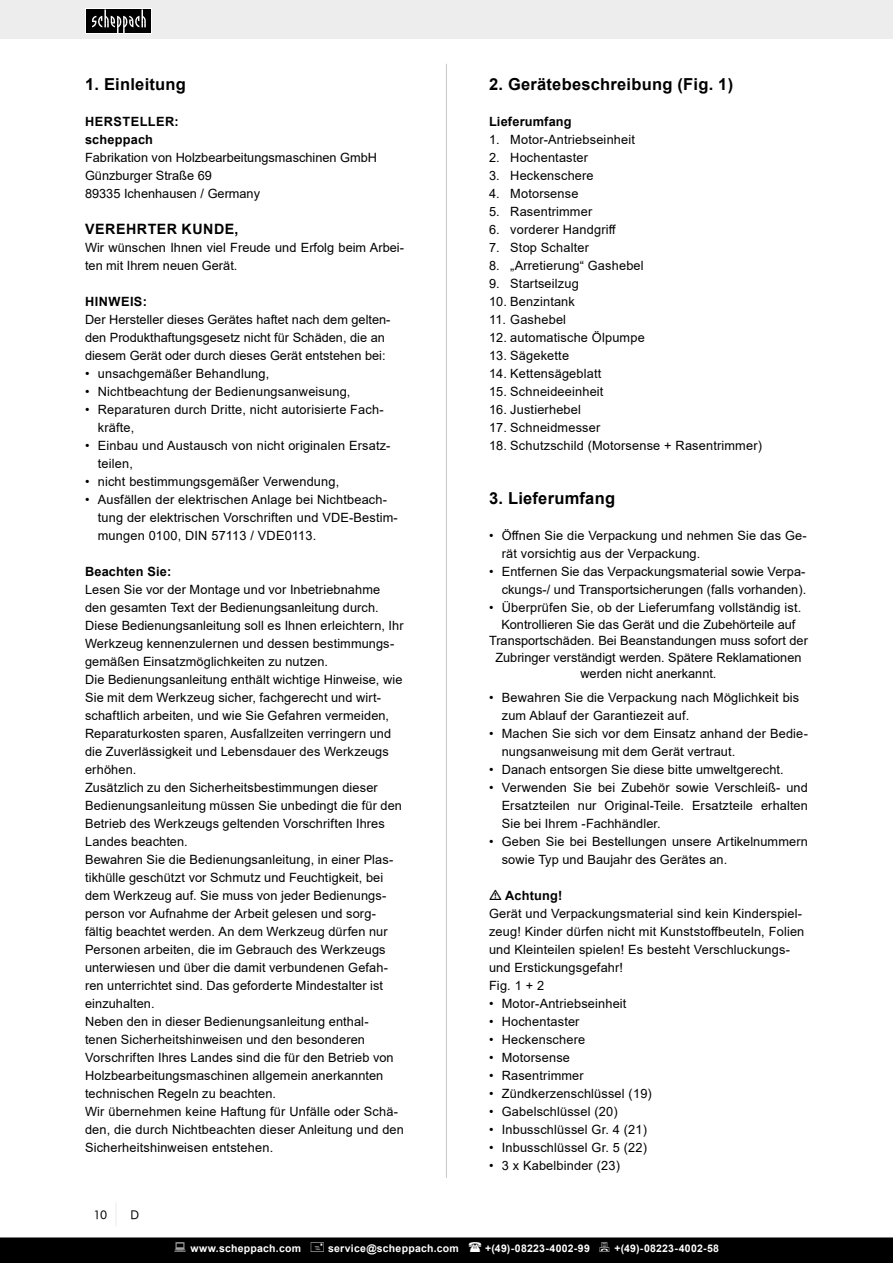
<style>
.page{position:relative;width:893px;height:1263px;background:#fff}
.page>*{position:absolute;margin:0;border:0;box-sizing:border-box;transform-origin:0 0}
.t1{font:700 16.5px "Arial";letter-spacing:.015em;color:#000}
.t2{font:700 14.25px "Arial";letter-spacing:.035em;color:#000}
.t3{font:12.75px/18px "Arial";letter-spacing:.01em;color:#000}
.t4{font:700 12.75px "Arial";letter-spacing:.015em;color:#000}
.t5{font:700 12.75px "Arial";letter-spacing:.035em;color:#000}
.t6{font:12px "Futura Book BT";color:#000}
.t7{font:700 10.5px "Arial";letter-spacing:.025em;color:#fff}
</style>
<div class="page">
<hr style="left:446px;top:64px;width:1px;height:1114px;background:#c7c7c7">
<div style="left:0;top:0;width:893px;height:39px;background:#ededed"></div>
<hr style="left:115px;top:1202px;width:2px;height:24px;background:#ededed">
<div style="left:85px;top:9px;width:67px;height:25px;background:#fff"></div>
<div style="left:86px;top:9px;width:65px;height:24px;background:#000"></div>
<svg style="left:92px;top:9px;width:54px;height:24px"></svg>
<div style="left:0;top:1237px;width:893px;height:26px;background:#000"></div>
<p class="t1" style="left:85px;top:73px;width:102px">1. Einleitung</p>
<p class="t5" style="left:85px;top:113px;width:95px">HERSTELLER:</p>
<p class="t4" style="left:85px;top:131px;width:70px">scheppach</p>
<p class="t3" style="left:85px;top:148px;width:293px">Fabrikation von Holzbearbeitungsmaschinen GmbH</p>
<p class="t3" style="left:85px;top:166px;width:128px">Günzburger Straße 69</p>
<p class="t3" style="left:85px;top:184px;width:177px">89335 Ichenhausen / Germany</p>
<p class="t2" style="left:85px;top:219px;width:155px">VEREHRTER KUNDE,</p>
<p class="t3" style="left:85px;top:238px;width:320px">Wir wünschen Ihnen viel Freude und Erfolg beim Arbei&shy;ten mit Ihrem neuen Gerät.</p>
<p class="t5" style="left:85px;top:293px;width:63px">HINWEIS:</p>
<p class="t3" style="left:85px;top:310px;width:307px">Der Hersteller dieses Gerätes haftet nach dem gelten&shy;den Produkthaftungsgesetz nicht für Schäden, die an diesem Gerät oder durch dieses Gerät entstehen bei:</p>
<p class="t3" style="left:85px;top:364px;width:186px">• unsachgemäßer Behandlung,</p>
<p class="t3" style="left:85px;top:382px;width:267px">• Nichtbeachtung der Bedienungsanweisung,</p>
<p class="t3" style="left:98px;top:400px;width:287px;text-indent:-13px">• Reparaturen durch Dritte, nicht autorisierte Fach&shy;kräfte,</p>
<p class="t3" style="left:98px;top:436px;width:293px;text-indent:-13px">• Einbau und Austausch von nicht originalen Ersatz&shy;teilen,</p>
<p class="t3" style="left:85px;top:472px;width:256px">• nicht bestimmungsgemäßer Verwendung,</p>
<p class="t3" style="left:98px;top:490px;width:301px;text-indent:-13px">• Ausfällen der elektrischen Anlage bei Nichtbeach&shy;tung der elektrischen Vorschriften und VDE-Bestim&shy;mungen 0100, DIN 57113 / VDE0113.</p>
<p class="t4" style="left:85px;top:563px;width:88px">Beachten Sie:</p>
<p class="t3" style="left:85px;top:580px;width:297px">Lesen Sie vor der Montage und vor Inbetriebnahme den gesamten Text der Bedienungsanleitung durch.</p>
<p class="t3" style="left:85px;top:616px;width:320px">Diese Bedienungsanleitung soll es Ihnen erleichtern, Ihr<br>Werkzeug kennenzulernen und dessen bestimmungs&shy;gemäßen Einsatzmöglichkeiten zu nutzen.</p>
<p class="t3" style="left:85px;top:670px;width:319px">Die Bedienungsanleitung enthält wichtige Hinweise, wie Sie mit dem Werkzeug sicher, fachgerecht und wirt&shy;schaftlich arbeiten, und wie Sie Gefahren vermeiden, Reparaturkosten sparen, Ausfallzeiten verringern und die Zuverlässigkeit und Lebensdauer des Werkzeugs erhöhen.</p>
<p class="t3" style="left:85px;top:778px;width:318px">Zusätzlich zu den Sicherheitsbestimmungen dieser Bedienungsanleitung müssen Sie unbedingt die für den Betrieb des Werkzeugs geltenden Vorschriften Ihres Landes beachten.</p>
<p class="t3" style="left:85px;top:850px;width:309px">Bewahren Sie die Bedienungsanleitung, in einer Plas&shy;tikhülle geschützt vor Schmutz und Feuchtigkeit, bei dem Werkzeug auf. Sie muss von jeder Bedienungs&shy;person vor Aufnahme der Arbeit gelesen und sorg&shy;fältig beachtet werden. An dem Werkzeug dürfen nur Personen arbeiten, die im Gebrauch des Werkzeugs unterwiesen und über die damit verbundenen Gefah&shy;ren unterrichtet sind. Das geforderte Mindestalter ist einzuhalten.</p>
<p class="t3" style="left:85px;top:1012px;width:310px">Neben den in dieser Bedienungsanleitung enthal&shy;tenen Sicherheitshinweisen und den besonderen Vorschriften Ihres Landes sind die für den Betrieb von Holzbearbeitungsmaschinen allgemein anerkannten technischen Regeln zu beachten.</p>
<p class="t3" style="left:85px;top:1102px;width:320px">Wir übernehmen keine Haftung für Unfälle oder Schä&shy;den, die durch Nichtbeachten dieser Anleitung und den<br>Sicherheitshinweisen entstehen.</p>
<p class="t6" style="left:93px;top:1208px;width:15px">10</p>
<p class="t6" style="left:130px;top:1208px;width:10px">D</p>
<p class="t1" style="left:489px;top:73px;width:246px">2. Gerätebeschreibung (Fig. 1)</p>
<p class="t4" style="left:489px;top:113px;width:84px">Lieferumfang</p>
<p class="t3" style="left:489px;top:130px;width:147px">1. Motor-Antriebseinheit</p>
<p class="t3" style="left:489px;top:148px;width:101px">2. Hochentaster</p>
<p class="t3" style="left:489px;top:166px;width:106px">3. Heckenschere</p>
<p class="t3" style="left:489px;top:184px;width:91px">4. Motorsense</p>
<p class="t3" style="left:489px;top:202px;width:105px">5. Rasentrimmer</p>
<p class="t3" style="left:489px;top:220px;width:129px">6. vorderer Handgriff</p>
<p class="t3" style="left:489px;top:238px;width:101px">7. Stop Schalter</p>
<p class="t3" style="left:489px;top:256px;width:156px">8. „Arretierung“ Gashebel</p>
<p class="t3" style="left:489px;top:274px;width:91px">9. Startseilzug</p>
<p class="t3" style="left:489px;top:292px;width:87px">10. Benzintank</p>
<p class="t3" style="left:489px;top:310px;width:79px">11. Gashebel</p>
<p class="t3" style="left:489px;top:328px;width:157px">12. automatische Ölpumpe</p>
<p class="t3" style="left:489px;top:346px;width:82px">13. Sägekette</p>
<p class="t3" style="left:489px;top:364px;width:114px">14. Kettensägeblatt</p>
<p class="t3" style="left:489px;top:382px;width:116px">15. Schneideeinheit</p>
<p class="t3" style="left:489px;top:400px;width:93px">16. Justierhebel</p>
<p class="t3" style="left:489px;top:418px;width:113px">17. Schneidmesser</p>
<p class="t3" style="left:489px;top:436px;width:275px">18. Schutzschild (Motorsense + Rasentrimmer)</p>
<p class="t1" style="left:489px;top:487px;width:128px">3. Lieferumfang</p>
<p class="t3" style="left:502px;top:526px;width:306px;text-indent:-13px">• Öffnen Sie die Verpackung und nehmen Sie das Ge&shy;rät vorsichtig aus der Verpackung.</p>
<p class="t3" style="left:489px;top:562px;width:319px;text-align:right">• Entfernen Sie das Verpackungsmaterial sowie Verpa&shy;ckungs-/ und Transportsicherungen (falls vorhanden).</p>
<p class="t3" style="left:489px;top:598px;width:314px">• Überprüfen Sie, ob der Lieferumfang vollständig ist.</p>
<p class="t3" style="left:489px;top:616px;width:320px;line-height:16.5px;text-align:center">Kontrollieren Sie das Gerät und die Zubehörteile auf Transportschäden. Bei Beanstandungen muss sofort der Zubringer verständigt werden. Spätere Reklamationen werden nicht anerkannt.</p>
<p class="t3" style="left:502px;top:688px;width:299px;text-indent:-13px">• Bewahren Sie die Verpackung nach Möglichkeit bis zum Ablauf der Garantiezeit auf.</p>
<p class="t3" style="left:502px;top:724px;width:307px;text-indent:-13px">• Machen Sie sich vor dem Einsatz anhand der Bedie&shy;nungsanweisung mit dem Gerät vertraut.</p>
<p class="t3" style="left:489px;top:760px;width:296px">• Danach entsorgen Sie diese bitte umweltgerecht.</p>
<p class="t3" style="left:502px;top:778px;width:308px;text-align:justify;text-indent:-13px">• Verwenden Sie bei Zubehör sowie Verschleiß- und Ersatzteilen nur Original-Teile. Ersatzteile erhalten Sie bei Ihrem -Fachhändler.</p>
<p class="t3" style="left:502px;top:832px;width:308px;text-indent:-13px">• Geben Sie bei Bestellungen unsere Artikelnummern sowie Typ und Baujahr des Gerätes an.</p>
<p class="t4" style="left:505px;top:887px;width:59px">Achtung!</p>
<p class="t3" style="left:489px;top:904px;width:317px">Gerät und Verpackungsmaterial sind kein Kinderspiel&shy;zeug! Kinder dürfen nicht mit Kunststoffbeuteln, Folien und Kleinteilen spielen! Es besteht Verschluckungs&shy;und Erstickungsgefahr!</p>
<p class="t3" style="left:489px;top:976px;width:57px">Fig. 1 + 2</p>
<p class="t3" style="left:489px;top:994px;width:139px">• Motor-Antriebseinheit</p>
<p class="t3" style="left:489px;top:1012px;width:92px">• Hochentaster</p>
<p class="t3" style="left:489px;top:1030px;width:98px">• Heckenschere</p>
<p class="t3" style="left:489px;top:1048px;width:82px">• Motorsense</p>
<p class="t3" style="left:489px;top:1066px;width:96px">• Rasentrimmer</p>
<p class="t3" style="left:489px;top:1084px;width:164px">• Zündkerzenschlüssel (19)</p>
<p class="t3" style="left:489px;top:1102px;width:130px">• Gabelschlüssel (20)</p>
<p class="t3" style="left:489px;top:1120px;width:160px">• Inbusschlüssel Gr. 4 (21)</p>
<p class="t3" style="left:489px;top:1138px;width:160px">• Inbusschlüssel Gr. 5 (22)</p>
<p class="t3" style="left:489px;top:1156px;width:132px">• 3 x Kabelbinder (23)</p>
<p class="t7" style="left:190px;top:1241px;width:112px">www.scheppach.com</p>
<p class="t7" style="left:328px;top:1241px;width:132px">service@scheppach.com</p>
<p class="t7" style="left:485px;top:1241px;width:106px">+(49)-08223-4002-99</p>
<p class="t7" style="left:614px;top:1241px;width:106px">+(49)-08223-4002-58</p>
</div>
